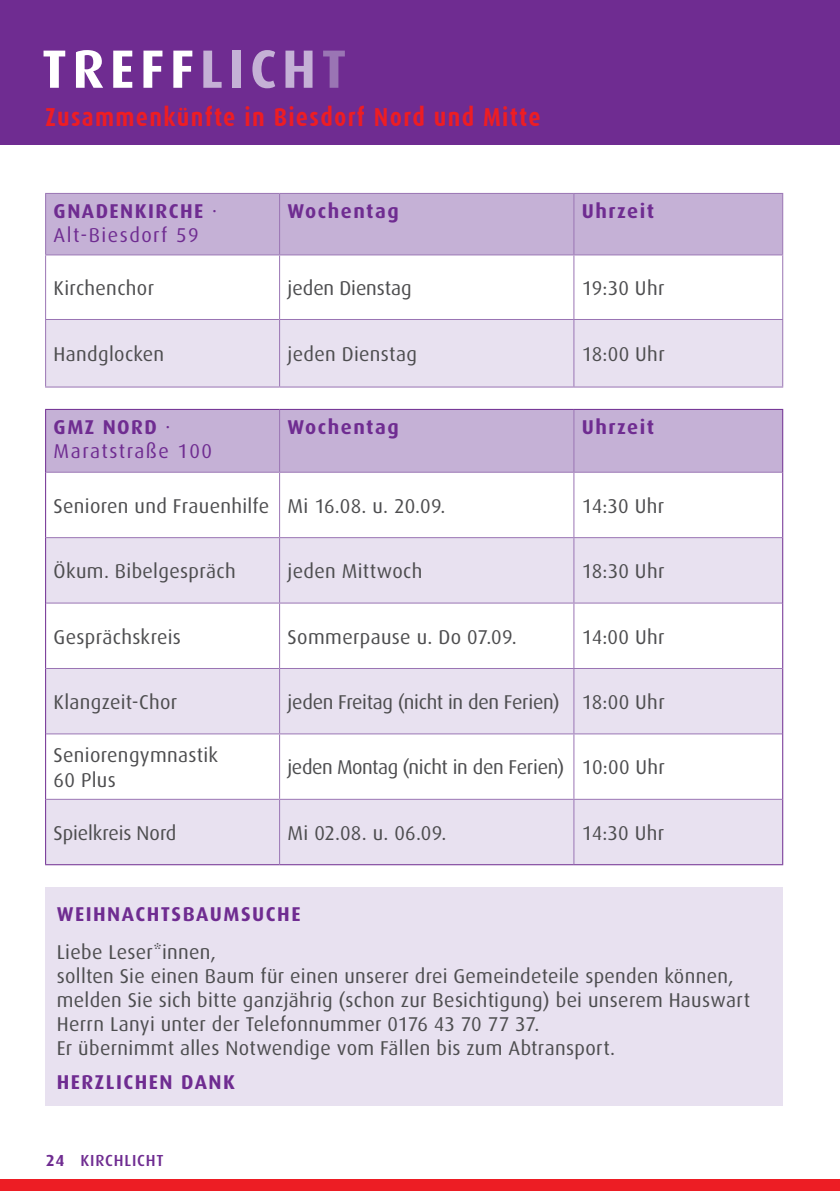
<style>
.page{position:relative;width:840px;height:1191px;background:#fff}
.page>*{position:absolute;margin:0;border:0;box-sizing:border-box;transform-origin:0 0}
.t1{font:700 54px "Dax";letter-spacing:.1em;color:#c5b1d6}
.t2{font:700 54px "Dax";color:#fff}
.t3{font:700 26px "Dax Condensed";letter-spacing:.05em;color:#ed1d24}
.t4{font:20px/24px "Dax";letter-spacing:.015em;color:#4d4d4f}
.t5{font:700 20px "Dax";letter-spacing:.075em;color:#6f2c91}
.t6{font:20px/24px "Dax";letter-spacing:.075em;color:#6f2c91}
.t7{font:20px "Dax";letter-spacing:-.015em;color:#4d4d4f}
.t8{font:20px "Dax";letter-spacing:-.02em;color:#4d4d4f}
.t9{font:20px "Dax";letter-spacing:-.01em;color:#4d4d4f}
.t10{font:20px "Dax";letter-spacing:-.005em;color:#4d4d4f}
.t11{font:500 16px "Dax";letter-spacing:.05em;color:#6f2c91}
.s1{color:#fff}
.s2{color:#9a75b4}
.s3{font-weight:700}
</style>
<div class="page">
<div style="left:0;top:1179px;width:839px;height:12px;background:#ed1d24"></div>
<div style="left:0;top:0;width:839px;height:145px;background:#6f2c91"></div>
<div style="left:46px;top:194px;width:735px;height:60px;background:#c5b1d6"></div>
<svg style="left:46px;top:255px;width:735px;height:64px"></svg>
<div style="left:46px;top:320px;width:735px;height:66px;background:#e8e1f0"></div>
<hr style="left:45px;top:386px;width:234px;height:1px;background:#9a75b4">
<hr style="left:279px;top:386px;width:294px;height:1px;background:#9a75b4">
<hr style="left:573px;top:386px;width:209px;height:1px;background:#9a75b4">
<hr style="left:45px;top:193px;width:234px;height:1px;background:#9a75b4">
<hr style="left:45px;top:194px;width:1px;height:60px;background:#9a75b4">
<hr style="left:279px;top:193px;width:294px;height:1px;background:#9a75b4">
<hr style="left:279px;top:194px;width:1px;height:60px;background:#9a75b4">
<hr style="left:573px;top:193px;width:209px;height:1px;background:#9a75b4">
<hr style="left:573px;top:194px;width:1px;height:60px;background:#9a75b4">
<hr style="left:781px;top:194px;width:1px;height:60px;background:#9a75b4">
<hr style="left:45px;top:254px;width:234px;height:1px;background:#9a75b4">
<hr style="left:45px;top:255px;width:1px;height:64px;background:#9a75b4">
<hr style="left:279px;top:254px;width:294px;height:1px;background:#9a75b4">
<hr style="left:279px;top:255px;width:1px;height:64px;background:#9a75b4">
<hr style="left:573px;top:254px;width:209px;height:1px;background:#9a75b4">
<hr style="left:573px;top:255px;width:1px;height:64px;background:#9a75b4">
<hr style="left:781px;top:255px;width:1px;height:64px;background:#9a75b4">
<hr style="left:45px;top:319px;width:234px;height:1px;background:#9a75b4">
<hr style="left:45px;top:320px;width:1px;height:66px;background:#9a75b4">
<hr style="left:279px;top:319px;width:294px;height:1px;background:#9a75b4">
<hr style="left:279px;top:320px;width:1px;height:66px;background:#9a75b4">
<hr style="left:573px;top:319px;width:209px;height:1px;background:#9a75b4">
<hr style="left:573px;top:320px;width:1px;height:66px;background:#9a75b4">
<hr style="left:781px;top:320px;width:1px;height:66px;background:#9a75b4">
<div style="left:46px;top:410px;width:735px;height:62px;background:#c5b1d6"></div>
<svg style="left:46px;top:473px;width:529px;height:64px"></svg>
<div style="left:46px;top:538px;width:735px;height:326px;background:#e8e1f0"></div>
<svg style="left:46px;top:603px;width:735px;height:65px"></svg>
<svg style="left:46px;top:734px;width:735px;height:65px"></svg>
<hr style="left:45px;top:409px;width:234px;height:1px;background:#6f2c91">
<hr style="left:45px;top:410px;width:1px;height:62px;background:#6f2c91">
<hr style="left:279px;top:409px;width:294px;height:1px;background:#6f2c91">
<hr style="left:573px;top:409px;width:209px;height:1px;background:#6f2c91">
<hr style="left:781px;top:410px;width:1px;height:62px;background:#6f2c91">
<hr style="left:45px;top:472px;width:1px;height:65px;background:#6f2c91">
<hr style="left:781px;top:472px;width:1px;height:65px;background:#6f2c91">
<hr style="left:45px;top:537px;width:1px;height:66px;background:#6f2c91">
<hr style="left:781px;top:537px;width:1px;height:66px;background:#6f2c91">
<hr style="left:45px;top:603px;width:1px;height:65px;background:#6f2c91">
<hr style="left:781px;top:603px;width:1px;height:65px;background:#6f2c91">
<hr style="left:45px;top:668px;width:1px;height:66px;background:#6f2c91">
<hr style="left:781px;top:668px;width:1px;height:66px;background:#6f2c91">
<hr style="left:45px;top:734px;width:1px;height:65px;background:#6f2c91">
<hr style="left:781px;top:734px;width:1px;height:65px;background:#6f2c91">
<hr style="left:45px;top:799px;width:1px;height:65px;background:#6f2c91">
<hr style="left:781px;top:799px;width:1px;height:65px;background:#6f2c91">
<hr style="left:45px;top:864px;width:234px;height:1px;background:#6f2c91">
<hr style="left:279px;top:864px;width:294px;height:1px;background:#6f2c91">
<hr style="left:573px;top:864px;width:209px;height:1px;background:#6f2c91">
<hr style="left:279px;top:410px;width:1px;height:62px;background:#9a75b4">
<hr style="left:573px;top:410px;width:1px;height:62px;background:#9a75b4">
<hr style="left:46px;top:472px;width:233px;height:1px;background:#9a75b4">
<hr style="left:279px;top:472px;width:294px;height:1px;background:#9a75b4">
<hr style="left:279px;top:473px;width:1px;height:64px;background:#9a75b4">
<hr style="left:573px;top:472px;width:208px;height:1px;background:#9a75b4">
<hr style="left:573px;top:473px;width:1px;height:64px;background:#9a75b4">
<hr style="left:46px;top:537px;width:233px;height:1px;background:#9a75b4">
<hr style="left:279px;top:537px;width:294px;height:1px;background:#9a75b4">
<hr style="left:279px;top:538px;width:1px;height:64px;background:#9a75b4">
<hr style="left:573px;top:537px;width:208px;height:1px;background:#9a75b4">
<hr style="left:573px;top:538px;width:1px;height:64px;background:#9a75b4">
<hr style="left:46px;top:602px;width:233px;height:1px;background:#9a75b4">
<hr style="left:279px;top:602px;width:294px;height:1px;background:#9a75b4">
<hr style="left:279px;top:603px;width:1px;height:65px;background:#9a75b4">
<hr style="left:573px;top:602px;width:208px;height:1px;background:#9a75b4">
<hr style="left:573px;top:603px;width:1px;height:65px;background:#9a75b4">
<hr style="left:46px;top:668px;width:233px;height:1px;background:#9a75b4">
<hr style="left:279px;top:668px;width:294px;height:1px;background:#9a75b4">
<hr style="left:279px;top:669px;width:1px;height:64px;background:#9a75b4">
<hr style="left:573px;top:668px;width:208px;height:1px;background:#9a75b4">
<hr style="left:573px;top:669px;width:1px;height:64px;background:#9a75b4">
<hr style="left:46px;top:733px;width:233px;height:1px;background:#9a75b4">
<hr style="left:279px;top:733px;width:294px;height:1px;background:#9a75b4">
<hr style="left:279px;top:734px;width:1px;height:65px;background:#9a75b4">
<hr style="left:573px;top:733px;width:208px;height:1px;background:#9a75b4">
<hr style="left:573px;top:734px;width:1px;height:65px;background:#9a75b4">
<hr style="left:46px;top:799px;width:233px;height:1px;background:#9a75b4">
<hr style="left:279px;top:799px;width:294px;height:1px;background:#9a75b4">
<hr style="left:279px;top:800px;width:1px;height:64px;background:#9a75b4">
<hr style="left:573px;top:799px;width:208px;height:1px;background:#9a75b4">
<hr style="left:573px;top:800px;width:1px;height:64px;background:#9a75b4">
<div style="left:45px;top:887px;width:737px;height:219px;background:#e8e1f0"></div>
<h1 class="t2" style="left:42px;top:39px;width:31px">TRE</h1>
<h1 class="t1" style="left:140px;top:39px;width:208px"><span class="s1">FF</span>LICH<span class="s2">T</span></h1>
<h2 class="t3" style="left:46px;top:103px;width:496px">Zusammenkünfte in Biesdorf Nord und Mitte</h2>
<p class="t6" style="left:54px;top:199px;width:165px"><span class="s3">GNADENKIRCHE</span> ·<br>Alt-Biesdorf 59</p>
<p class="t5" style="left:287px;top:200px;width:113px">WOCHENTAG</p>
<p class="t5" style="left:581px;top:200px;width:74px">UHRZEIT</p>
<p class="t4" style="left:54px;top:276px;width:102px">Kirchenchor</p>
<p class="t10" style="left:287px;top:277px;width:125px">jeden Dienstag</p>
<p class="t4" style="left:581px;top:276px;width:84px">19:30 Uhr</p>
<p class="t4" style="left:54px;top:342px;width:112px">Handglocken</p>
<p class="t4" style="left:287px;top:342px;width:131px">jeden Dienstag</p>
<p class="t4" style="left:581px;top:342px;width:84px">18:00 Uhr</p>
<p class="t6" style="left:54px;top:415px;width:160px;text-align:center"><span class="s3">NORD</span> ·<br>Maratstraße 100</p>
<p class="t5" style="left:287px;top:416px;width:112px">WOCHENTAG</p>
<p class="t5" style="left:581px;top:416px;width:74px">UHRZEIT</p>
<p class="t4" style="left:54px;top:494px;width:393px">Senioren und Frauenhilfe Mi 16.08. u. 20.09.</p>
<p class="t4" style="left:581px;top:494px;width:84px">14:30 Uhr</p>
<p class="t5" style="left:54px;top:416px;width:15px">GMZ</p>
<p class="t4" style="left:54px;top:559px;width:183px">Ökum. Bibelgespräch</p>
<p class="t4" style="left:287px;top:559px;width:136px">jeden Mittwoch</p>
<p class="t4" style="left:581px;top:559px;width:84px">18:30 Uhr</p>
<p class="t4" style="left:54px;top:625px;width:129px">Gesprächskreis</p>
<p class="t4" style="left:287px;top:625px;width:230px">Sommerpause u. Do 07.09.</p>
<p class="t4" style="left:581px;top:625px;width:84px">14:00 Uhr</p>
<p class="t4" style="left:54px;top:690px;width:125px">Klangzeit-Chor</p>
<p class="t7" style="left:287px;top:691px;width:378px">jeden Freitag (nicht in den Ferien) 18:00 Uhr</p>
<p class="t4" style="left:54px;top:743px;width:166px">Seniorengymnastik<br>60 Plus</p>
<p class="t8" style="left:287px;top:756px;width:379px">jeden Montag (nicht in den Ferien) 10:00 Uhr</p>
<p class="t9" style="left:54px;top:822px;width:124px">Spielkreis Nord</p>
<p class="t4" style="left:287px;top:821px;width:160px">Mi 02.08. u. 06.09.</p>
<p class="t4" style="left:581px;top:821px;width:84px">14:30 Uhr</p>
<p class="t5" style="left:57px;top:902px;width:245px">WEIHNACHTSBAUMSUCHE</p>
<p class="t4" style="left:57px;top:940px;width:694px">Liebe Leser*innen,<br>sollten Sie einen Baum für einen unserer drei Gemeindeteile spenden können, melden Sie sich bitte ganzjährig (schon zur Besichtigung) bei unserem Hauswart Herrn Lanyi unter der Telefonnummer 0176 43 70 77 37.<br>Er übernimmt alles Notwendige vom Fällen bis zum Abtransport.</p>
<p class="t5" style="left:57px;top:1070px;width:178px">HERZLICHEN DANK</p>
<p class="t11" style="left:46px;top:1151px;width:110px"><span class="s3">24</span> KIRCHLICHT</p>
</div>
